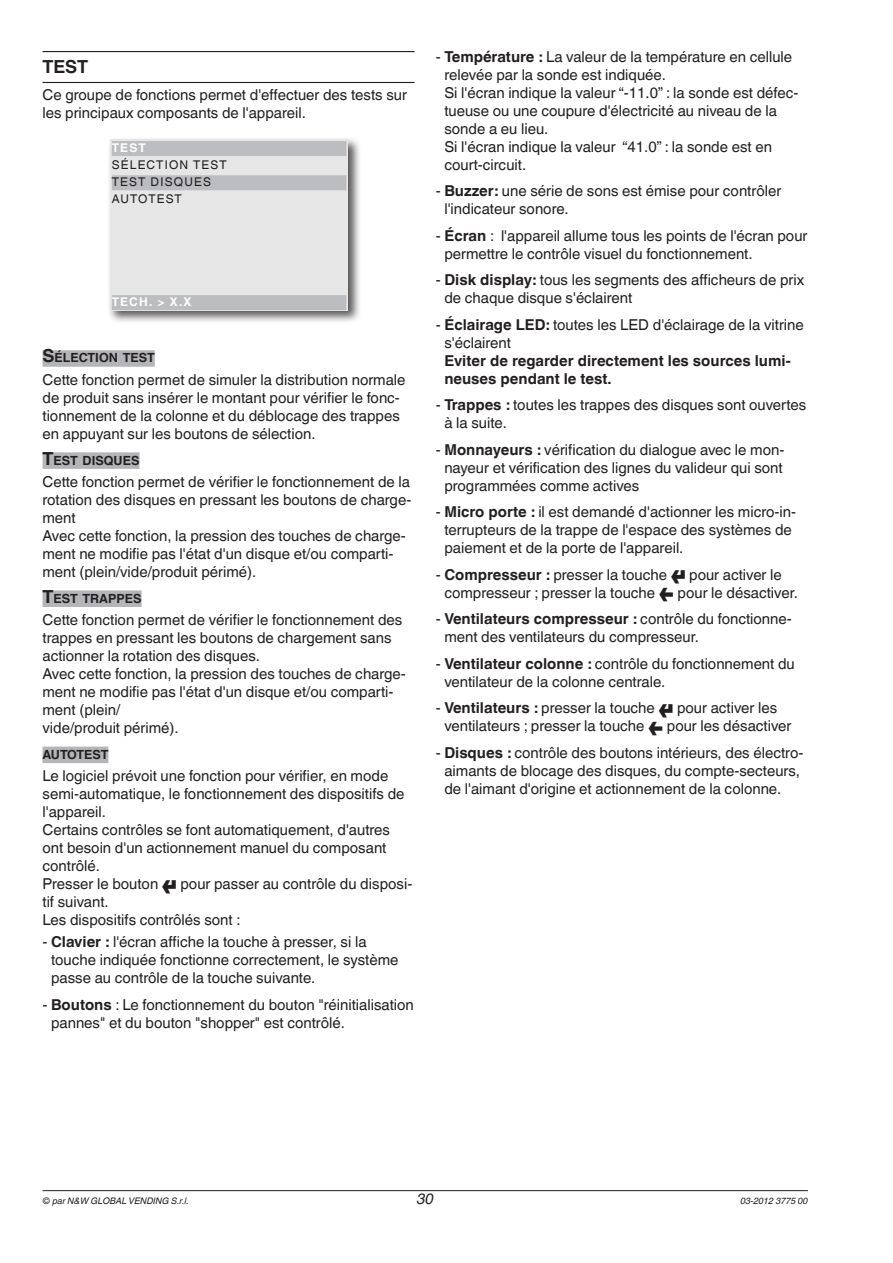
<style>
.page{position:relative;width:893px;height:1263px;background:#fff}
.page>*{position:absolute;margin:0;border:0;box-sizing:border-box;transform-origin:0 0}
._1osw{font:700 18px "Helvetica World";color:#231f20}
._36_elenco_puntato{font:15px/18px "Helvetica World";color:#231f20}
._30_Testo{font:15px/18px "Helvetica World";color:#231f20}
._36_elenco_puntato-2{font:700 15px/18px "Helvetica World";color:#231f20}
.t1{font:italic 15px "Helvetica World";color:#231f20}
._2osw{font:700 12.6px "Helvetica World";color:#231f20}
._2osw-2{font:700 12.6px "Helvetica World";letter-spacing:-.025em;color:#231f20}
.t2{font:12px/17.1px "Helvetica World";letter-spacing:.1em;color:#231f20}
.t3{font:700 12px "Helvetica World";color:#fff}
.t4{font:italic 9px "Helvetica World";color:#231f20}
.s1{font-weight:700;color:#fff}
.s2{font-size:18px}
.s3{font-weight:700}
.s4{font-weight:400}
</style>
<div class="page">
<hr style="left:43px;top:1190px;width:765px;height:1px;background:#231f20">
<hr style="left:43px;top:51px;width:372px;height:1px;background:#231f20">
<hr style="left:43px;top:82px;width:372px;height:1px;background:#231f20">
<div style="left:43px;top:350px;width:112px;height:17px;background:#b4b5b8"></div>
<div style="left:43px;top:452px;width:97px;height:17px;background:#b4b5b8"></div>
<div style="left:43px;top:590px;width:99px;height:17px;background:#b4b5b8"></div>
<div style="left:43px;top:747px;width:65px;height:16px;background:#b4b5b8"></div>
<div style="left:107px;top:137px;width:255px;height:187px;background:#231f20;opacity:.75"></div>
<div style="left:110px;top:139px;width:237px;height:171px;background:#e6e6e6"></div>
<div style="left:112px;top:141px;width:234px;height:15px;background:#bcbdc0"></div>
<div style="left:112px;top:175px;width:234px;height:15px;background:#bcbdc0"></div>
<div style="left:112px;top:295px;width:234px;height:15px;background:#bcbdc0"></div>
<p class="_1osw" style="left:43px;top:57px;width:47px">TEST</p>
<p class="_30_Testo" style="left:43px;top:86px;width:366px">Ce groupe de fonctions permet d'effectuer des tests sur les principaux composants de l'appareil.</p>
<p class="t2" style="left:112px;top:139px;width:116px"><span class="s1">TEST<br></span>SÉLECTION TEST<br>TEST DISQUES<br>AUTOTEST</p>
<p class="t3" style="left:112px;top:295px;width:81px">TECH. &gt; X.X</p>
<p class="_2osw" style="left:43px;top:351px;width:114px"><span class="s2">S</span>ÉLECTION TEST</p>
<p class="_30_Testo" style="left:43px;top:371px;width:365px">Cette fonction permet de simuler la distribution normale de produit sans insérer le montant pour vérifier le fonc&shy;tionnement de la colonne et du déblocage des trappes en appuyant sur les boutons de sélection.</p>
<p class="_2osw" style="left:43px;top:453px;width:98px"><span class="s2">T</span>EST DISQUES</p>
<p class="_30_Testo" style="left:43px;top:473px;width:370px;text-align:justify">Cette fonction permet de vérifier le fonctionnement de la rotation des disques en pressant les boutons de charge&shy;ment</p>
<p class="_30_Testo" style="left:43px;top:527px;width:365px">Avec cette fonction, la pression des touches de charge&shy;ment ne modifie pas l'état d'un disque et/ou comparti&shy;ment (plein/vide/produit périmé).</p>
<p class="_2osw" style="left:43px;top:591px;width:101px"><span class="s2">T</span>EST TRAPPES</p>
<p class="_30_Testo" style="left:43px;top:611px;width:361px">Cette fonction permet de vérifier le fonctionnement des trappes en pressant les boutons de chargement sans actionner la rotation des disques.</p>
<p class="_30_Testo" style="left:43px;top:665px;width:365px">Avec cette fonction, la pression des touches de charge&shy;ment ne modifie pas l'état d'un disque et/ou comparti&shy;ment (plein/</p>
<p class="_30_Testo" style="left:43px;top:719px;width:138px">vide/produit périmé).</p>
<p class="_2osw-2" style="left:43px;top:747px;width:67px">AUTOTEST</p>
<p class="_30_Testo" style="left:43px;top:767px;width:364px">Le logiciel prévoit une fonction pour vérifier, en mode semi-automatique, le fonctionnement des dispositifs de l'appareil.</p>
<p class="_30_Testo" style="left:43px;top:821px;width:349px">Certains contrôles se font automatiquement, d'autres ont besoin d'un actionnement manuel du composant contrôlé.</p>
<p class="_30_Testo" style="left:43px;top:875px;width:117px">Presser le bouton</p>
<p class="_30_Testo" style="left:180px;top:875px;width:233px">pour passer au contrôle du disposi-</p>
<p class="_30_Testo" style="left:43px;top:893px;width:68px">tif suivant.</p>
<p class="_30_Testo" style="left:43px;top:911px;width:200px">Les dispositifs contrôlés sont :</p>
<p class="_36_elenco_puntato" style="left:51px;top:933px;width:349px;text-indent:-9px">- <span class="s3">Clavier :</span> l'écran affiche la touche à presser, si la touche indiquée fonctionne correctement, le système passe au contrôle de la touche suivante.</p>
<p class="_36_elenco_puntato" style="left:51px;top:996px;width:364px;text-indent:-9px">- <span class="s3">Boutons</span> : Le fonctionnement du bouton "réinitialisation pannes" et du bouton "shopper" est contrôlé.</p>
<p class="_36_elenco_puntato" style="left:444px;top:48px;width:356px;text-indent:-9px">- <span class="s3">Température :</span> La valeur de la température en cellule relevée par la sonde est indiquée.<br>Si l'écran indique la valeur “-11.0” : la sonde est défec&shy;tueuse ou une coupure d'électricité au niveau de la sonde a eu lieu.<br>Si l'écran indique la valeur “41.0” : la sonde est en court-circuit.</p>
<p class="_36_elenco_puntato" style="left:444px;top:182px;width:338px;text-indent:-9px">- <span class="s3">Buzzer:</span> une série de sons est émise pour contrôler l'indicateur sonore.</p>
<p class="_36_elenco_puntato" style="left:444px;top:227px;width:365px;text-indent:-9px">- <span class="s3">Écran</span> : l'appareil allume tous les points de l'écran pour permettre le contrôle visuel du fonctionnement.</p>
<p class="_36_elenco_puntato" style="left:444px;top:271px;width:361px;text-indent:-9px">- <span class="s3">Disk display:</span> tous les segments des afficheurs de prix de chaque disque s'éclairent</p>
<p class="_36_elenco_puntato-2" style="left:444px;top:316px;width:361px;text-indent:-9px"><span class="s4">-</span> Éclairage LED: <span class="s4">toutes les LED d'éclairage de la vitrine s'éclairent<br></span>Eviter de regarder directement les sources lumi&shy;neuses pendant le test.</p>
<p class="_36_elenco_puntato" style="left:444px;top:396px;width:363px;text-indent:-9px">- <span class="s3">Trappes :</span> toutes les trappes des disques sont ouvertes à la suite.</p>
<p class="_36_elenco_puntato" style="left:444px;top:441px;width:341px;text-align:justify;text-indent:-9px">- <span class="s3">Monnayeurs :</span> vérification du dialogue avec le mon&shy;nayeur et vérification des lignes du valideur qui sont programmées comme actives</p>
<p class="_36_elenco_puntato" style="left:444px;top:503px;width:353px;text-indent:-9px">- <span class="s3">Micro porte :</span> il est demandé d'actionner les micro-in&shy;terrupteurs de la trappe de l'espace des systèmes de paiement et de la porte de l'appareil.</p>
<p class="_36_elenco_puntato" style="left:436px;top:566px;width:233px">- <span class="s3">Compresseur :</span> presser la touche</p>
<p class="_36_elenco_puntato" style="left:689px;top:566px;width:94px">pour activer le</p>
<p class="_36_elenco_puntato" style="left:444px;top:584px;width:212px">compresseur ; presser la touche</p>
<p class="_36_elenco_puntato" style="left:678px;top:584px;width:122px">pour le désactiver.</p>
<p class="_36_elenco_puntato" style="left:444px;top:610px;width:349px;text-indent:-9px">- <span class="s3">Ventilateurs compresseur :</span> contrôle du fonctionne&shy;ment des ventilateurs du compresseur.</p>
<p class="_36_elenco_puntato" style="left:444px;top:655px;width:352px;text-indent:-9px">- <span class="s3">Ventilateur colonne :</span> contrôle du fonctionnement du ventilateur de la colonne centrale.</p>
<p class="_36_elenco_puntato" style="left:436px;top:699px;width:221px">- <span class="s3">Ventilateurs :</span> presser la touche</p>
<p class="_36_elenco_puntato" style="left:677px;top:699px;width:102px">pour activer les</p>
<p class="_36_elenco_puntato" style="left:444px;top:717px;width:202px">ventilateurs ; presser la touche</p>
<p class="_36_elenco_puntato" style="left:667px;top:717px;width:126px">pour les désactiver</p>
<p class="_36_elenco_puntato" style="left:444px;top:744px;width:360px;text-indent:-9px">- <span class="s3">Disques :</span> contrôle des boutons intérieurs, des électro&shy;aimants de blocage des disques, du compte-secteurs, de l'aimant d'origine et actionnement de la colonne.</p>
<p class="t4" style="left:43px;top:1195px;width:148px">© par N&amp;W GLOBAL VENDING S.r.l.</p>
<p class="t1" style="left:417px;top:1189px;width:18px">30</p>
<p class="t4" style="left:740px;top:1195px;width:69px">03-2012 3775 00</p>
</div>
